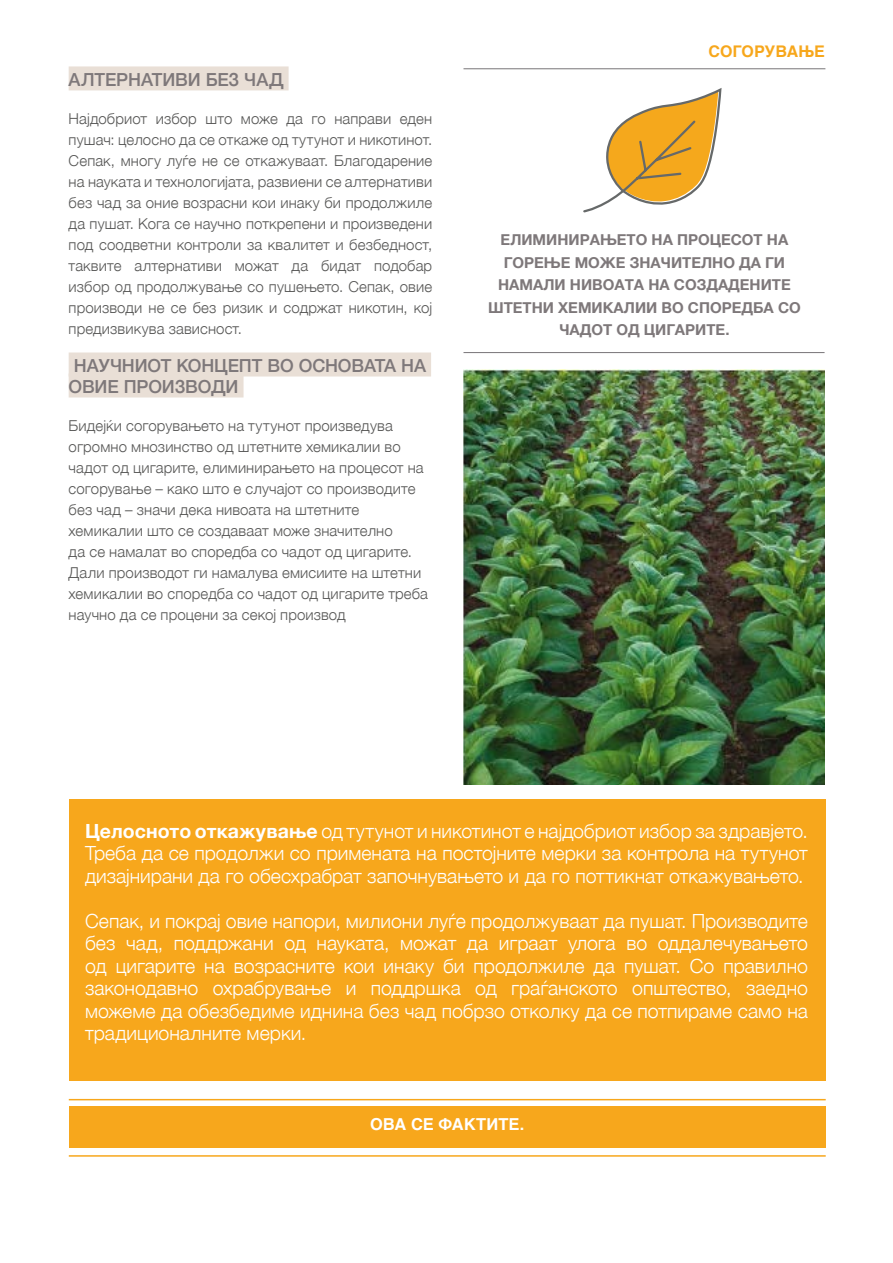
<style>
.page{position:relative;width:893px;height:1263px;background:#fff}
.page>*{position:absolute;margin:0;border:0;box-sizing:border-box;transform-origin:0 0}
.t1{font:300 19.5px/22.5px "Helvetica Neue";color:#fff;text-align:justify}
.t2{font:500 18px/21px "Helvetica Neue";letter-spacing:-.01em;color:#7e787a}
.t3{font:700 16.5px "Helvetica";letter-spacing:-.005em;color:#fff}
.t4{font:700 16.05px "Helvetica";letter-spacing:-.005em;color:#f7a71c}
.t5{font:300 15px/21px "Helvetica Neue";letter-spacing:.005em;color:#575756;text-align:justify}
.t6{font:700 15px/22.5px "Helvetica Neue";color:#7e787a;text-align:center}
.s1{font-weight:700}
</style>
<div class="page">
<div style="left:69px;top:799px;width:756px;height:282px;background:#f7a71c"></div>
<hr style="left:69px;top:1099px;width:757px;height:1px;background:#f7a71c">
<hr style="left:69px;top:1155px;width:757px;height:2px;background:#f7a71c">
<div style="left:69px;top:1107px;width:757px;height:41px;background:#f7a71c"></div>
<div style="left:69px;top:66px;width:220px;height:24px;background:#e9dfd6"></div>
<div style="left:69px;top:352px;width:362px;height:24px;background:#e9dfd6"></div>
<div style="left:69px;top:373px;width:175px;height:24px;background:#e9dfd6"></div>
<img style="left:463px;top:370px;width:362px;height:414px">
<svg style="left:583px;top:88px;width:139px;height:125px"></svg>
<hr style="left:463px;top:68px;width:362px;height:1px;background:#787578">
<hr style="left:463px;top:352px;width:362px;height:1px;background:#787578">
<p class="t2" style="left:69px;top:68px;width:216px">АЛТЕРНАТИВИ БЕЗ ЧАД</p>
<p class="t5" style="left:69px;top:107px;width:365px">Најдобриот избор што може да го направи еден пушач: целосно да се откаже од тутунот и никотинот.<br>Сепак, многу луѓе не се откажуваат. Благодарение на науката и технологијата, развиени се алтернативи без чад за оние возрасни кои инаку би продолжиле да пушат. Кога се научно поткрепени и произведени под соодветни контроли за квалитет и безбедност, таквите алтернативи можат да бидат подобар избор од продолжување со пушењето. Сепак, овие производи не се без ризик и содржат никотин, кој предизвикува зависност.</p>
<p class="t2" style="left:69px;top:354px;width:359px">НАУЧНИОТ КОНЦЕПТ ВО ОСНОВАТА НА<br>ОВИЕ ПРОИЗВОДИ</p>
<p class="t5" style="left:69px;top:414px;width:361px;text-align:left">Бидејќи согорувањето на тутунот произведува огромно мнозинство од штетните хемикалии во чадот од цигарите, елиминирањето на процесот на согорување – како што е случајот со производите без чад – значи дека нивоата на штетните хемикалии што се создаваат може значително<br>да се намалат во споредба со чадот од цигарите.<br>Дали производот ги намалува емисиите на штетни хемикалии во споредба со чадот од цигарите треба научно да се процени за секој производ</p>
<p class="t4" style="left:708px;top:41px;width:118px">СОГОРУВАЊЕ</p>
<p class="t6" style="left:488px;top:229px;width:314px">ЕЛИМИНИРАЊЕТО НА ПРОЦЕСОТ НА<br>ГОРЕЊЕ МОЖЕ ЗНАЧИТЕЛНО ДА ГИ<br>НАМАЛИ НИВОАТА НА СОЗДАДЕНИТЕ<br>ШТЕТНИ ХЕМИКАЛИИ ВО СПОРЕДБА СО<br>ЧАДОТ ОД ЦИГАРИТЕ.</p>
<h1 class="t1" style="left:85px;top:818px;width:724px"><span class="s1">Целосното откажување</span> од тутунот и никотинот е најдобриот избор за здравјето.<br>Треба да се продолжи со примената на постојните мерки за контрола на тутунот дизајнирани да го обесхрабрат започнувањето и да го поттикнат откажувањето.</h1>
<p class="t1" style="left:85px;top:908px;width:724px">Сепак, и покрај овие напори, милиони луѓе продолжуваат да пушат. Производите без чад, поддржани од науката, можат да играат улога во оддалечувањето од цигарите на возрасните кои инаку би продолжиле да пушат. Со правилно законодавно охрабрување и поддршка од граѓанското општество, заедно можеме да обезбедиме иднина без чад побрзо отколку да се потпираме само на традиционалните мерки.</p>
<p class="t3" style="left:370px;top:1114px;width:156px">ОВА СЕ ФАКТИТЕ.</p>
</div>
